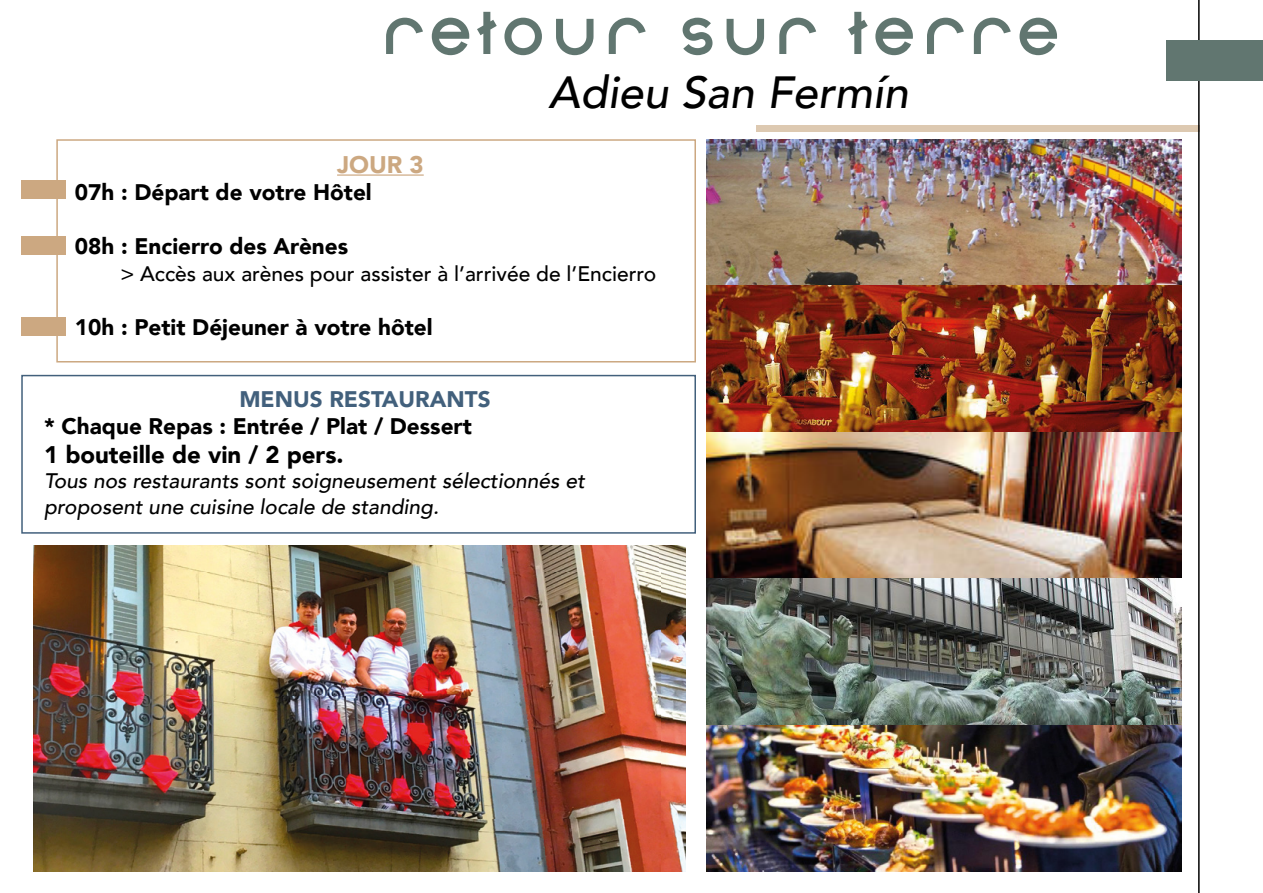
<style>
.page{position:relative;width:1263px;height:893px;background:#fff}
.page>*{position:absolute;margin:0;border:0;box-sizing:border-box;transform-origin:0 0}
.t1{font:700 60px "Nonchalance";color:#617670}
.t2{font:italic 500 45px "Avenir";color:#000}
.t3{font:900 24px "Avenir";color:#000}
.t4{font:900 24px "Avenir";color:#cca881}
.t5{font:900 22.5px "Avenir";color:#000}
.t6{font:900 22.5px "Avenir";color:#42607c}
.t7{font:italic 500 21px/25.2px "Avenir";color:#000}
.t8{font:500 21px "Avenir";color:#000}
</style>
<div class="page">
<div style="left:756px;top:125px;width:443px;height:7px;background:#ddc9b1"></div>
<hr style="left:1198px;top:0;width:1px;height:893px;background:#000">
<div style="left:1166px;top:40px;width:97px;height:41px;background:#617670"></div>
<img style="left:706px;top:139px;width:476px;height:733px">
<div style="left:21px;top:375px;width:675px;height:159px;border:2px solid #42607c"></div>
<hr style="left:337px;top:174px;width:87px;height:2px;background:#cca881">
<div style="left:56px;top:139px;width:640px;height:223px;border:2px solid #cca881"></div>
<div style="left:21px;top:180px;width:45px;height:19px;background:#cca881"></div>
<div style="left:21px;top:236px;width:45px;height:18px;background:#cca881"></div>
<div style="left:21px;top:317px;width:45px;height:19px;background:#cca881"></div>
<img style="left:33px;top:545px;width:653px;height:327px">
<h1 class="t1" style="left:386px;top:0;width:686px">Retour Sur Terre</h1>
<h2 class="t2" style="left:548px;top:66px;width:362px">Adieu San Fermín</h2>
<p class="t4" style="left:337px;top:144px;width:88px">JOUR 3</p>
<p class="t5" style="left:75px;top:173px;width:298px">07h : Départ de votre Hôtel</p>
<p class="t5" style="left:75px;top:227px;width:275px">08h : Encierro des Arènes</p>
<p class="t8" style="left:120px;top:256px;width:538px">&gt; Accès aux arènes pour assister à l’arrivée de l’Encierro</p>
<p class="t5" style="left:75px;top:308px;width:359px">10h : Petit Déjeuner à votre hôtel</p>
<p class="t6" style="left:239px;top:380px;width:253px">MENUS RESTAURANTS</p>
<p class="t5" style="left:44px;top:407px;width:429px">* Chaque Repas : Entrée / Plat / Dessert</p>
<p class="t3" style="left:44px;top:434px;width:301px">1 bouteille de vin / 2 pers.</p>
<p class="t7" style="left:44px;top:469px;width:542px">Tous nos restaurants sont soigneusement sélectionnés et proposent une cuisine locale de standing.</p>
</div>
